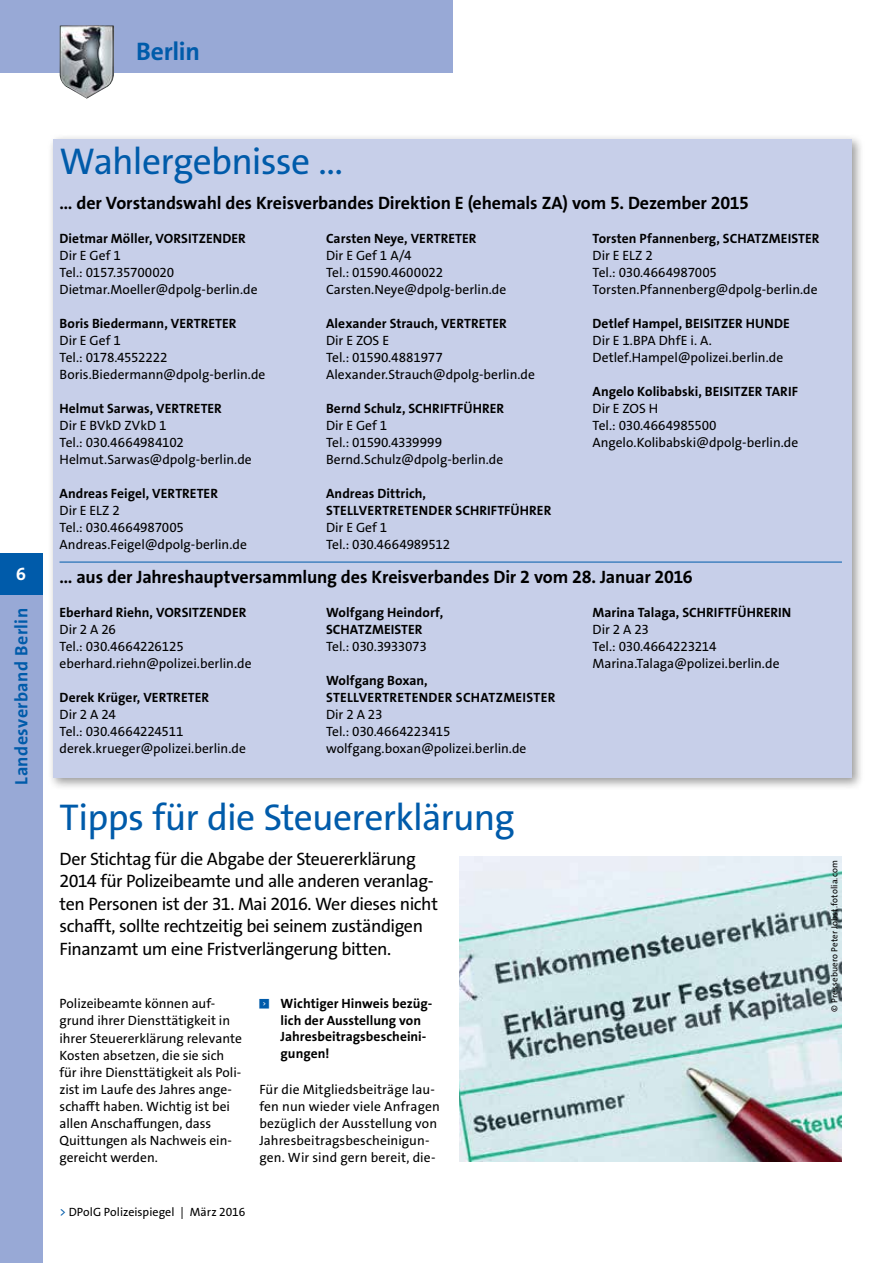
<style>
.page{position:relative;width:893px;height:1263px;background:#fff}
.page>*{position:absolute;margin:0;border:0;box-sizing:border-box;transform-origin:0 0}
.t1{font:37.5px "The Sans Os F";letter-spacing:-.02em;color:#005baa}
.t2{font:700 25.5px "The Sans Os F";letter-spacing:-.01em;color:#005baa}
.t3{font:18px/22.5px "The Sans Os F";letter-spacing:-.025em;color:#000}
.t4{font:700 18px "The Sans Os F";letter-spacing:-.01em;color:#000}
.t5{font:700 18px "The Sans Os F";letter-spacing:.025em;color:#005baa}
.t6{font:700 18px "The Sans Os F";color:#fff}
.t7{font:13.5px/17px "The Sans Os F";color:#000}
.t8{font:700 13.5px/16.5px "The Sans Os F";letter-spacing:.005em;color:#000}
.t9{font:12px "The Sans Os F";color:#000}
.t10{font:9px "The Sans Os F";letter-spacing:.015em;color:#000}
.s1{color:#005baa}
</style>
<div class="page">
<div style="left:47px;top:133px;width:818px;height:657px;background:#000;opacity:.4"></div>
<div style="left:54px;top:139px;width:798px;height:639px;background:#c7cfe9"></div>
<hr style="left:60px;top:562px;width:782px;height:1px;background:#005baa">
<img style="left:459px;top:856px;width:383px;height:305px">
<div style="left:0;top:553px;width:43px;height:42px;background:#005baa"></div>
<div style="left:0;top:595px;width:43px;height:668px;background:#98a9d6"></div>
<div style="left:0;top:0;width:453px;height:72px;background:#98a9d6"></div>
<img style="left:60px;top:26px;width:54px;height:73px">
<h2 class="t2" style="left:136px;top:35px;width:65px">Berlin</h2>
<h3 class="t6" style="left:16px;top:562px;width:11px">6</h3>
<h3 class="t5" style="left:10px;top:785px;width:178px;rotate:-90deg">Landesverband Berlin</h3>
<h1 class="t1" style="left:60px;top:137px;width:285px">Wahlergebnisse ...</h1>
<h3 class="t4" style="left:60px;top:192px;width:691px">... der Vorstandswahl des Kreisverbandes Direktion E (ehemals ZA) vom 5. Dezember 2015</h3>
<p class="t8" style="left:60px;top:230px;width:188px">Dietmar Möller, VORSITZENDER</p>
<p class="t7" style="left:60px;top:247px;width:200px">Dir E Gef 1<br>Tel.: 0157.35700020<br>Dietmar.Moeller@dpolg-berlin.de</p>
<p class="t8" style="left:60px;top:315px;width:179px">Boris Biedermann, VERTRETER</p>
<p class="t7" style="left:60px;top:332px;width:207px">Dir E Gef 1<br>Tel.: 0178.4552222<br>Boris.Biedermann@dpolg-berlin.de</p>
<p class="t8" style="left:60px;top:400px;width:164px">Helmut Sarwas, VERTRETER</p>
<p class="t7" style="left:60px;top:417px;width:194px">Dir E BVkD ZVkD 1<br>Tel.: 030.4664984102<br>Helmut.Sarwas@dpolg-berlin.de</p>
<p class="t8" style="left:60px;top:485px;width:160px">Andreas Feigel, VERTRETER</p>
<p class="t7" style="left:60px;top:502px;width:189px">Dir E ELZ 2<br>Tel.: 030.4664987005<br>Andreas.Feigel@dpolg-berlin.de</p>
<p class="t8" style="left:592px;top:230px;width:228px">Torsten Pfannenberg, SCHATZMEISTER</p>
<p class="t7" style="left:592px;top:247px;width:227px">Dir E ELZ 2<br>Tel.: 030.4664987005<br>Torsten.Pfannenberg@dpolg-berlin.de</p>
<p class="t8" style="left:592px;top:315px;width:199px">Detlef Hampel, BEISITZER HUNDE</p>
<p class="t7" style="left:592px;top:332px;width:192px">Dir E 1.BPA DhfE i. A.<br>Detlef.Hampel@polizei.berlin.de</p>
<p class="t8" style="left:592px;top:383px;width:207px">Angelo Kolibabski, BEISITZER TARIF</p>
<p class="t7" style="left:592px;top:400px;width:207px">Dir E ZOS H<br>Tel.: 030.4664985500<br>Angelo.Kolibabski@dpolg-berlin.de</p>
<p class="t8" style="left:326px;top:230px;width:152px">Carsten Neye, VERTRETER</p>
<p class="t7" style="left:326px;top:247px;width:182px">Dir E Gef 1 A/4<br>Tel.: 01590.4600022<br>Carsten.Neye@dpolg-berlin.de</p>
<p class="t8" style="left:326px;top:315px;width:182px">Alexander Strauch, VERTRETER</p>
<p class="t7" style="left:326px;top:332px;width:211px">Dir E ZOS E<br>Tel.: 01590.4881977<br>Alexander.Strauch@dpolg-berlin.de</p>
<p class="t8" style="left:326px;top:400px;width:180px">Bernd Schulz, SCHRIFTFÜHRER</p>
<p class="t7" style="left:326px;top:417px;width:179px">Dir E Gef 1<br>Tel.: 01590.4339999<br>Bernd.Schulz@dpolg-berlin.de</p>
<p class="t8" style="left:326px;top:485px;width:227px;line-height:17px">Andreas Dittrich,<br>STELLVERTRETENDER SCHRIFTFÜHRER</p>
<p class="t7" style="left:326px;top:519px;width:126px">Dir E Gef 1<br>Tel.: 030.4664989512</p>
<h3 class="t4" style="left:60px;top:566px;width:635px">... aus der Jahreshauptversammlung des Kreisverbandes Dir 2 vom 28. Januar 2016</h3>
<p class="t8" style="left:60px;top:604px;width:188px">Eberhard Riehn, VORSITZENDER</p>
<p class="t7" style="left:60px;top:621px;width:194px">Dir 2 A 26<br>Tel.: 030.4664226125 eberhard.riehn@polizei.berlin.de</p>
<p class="t8" style="left:60px;top:690px;width:151px">Derek Krüger, VERTRETER</p>
<p class="t7" style="left:60px;top:706px;width:188px">Dir 2 A 24<br>Tel.: 030.4664224511 derek.krueger@polizei.berlin.de</p>
<p class="t8" style="left:592px;top:604px;width:200px">Marina Talaga, SCHRIFTFÜHRERIN</p>
<p class="t7" style="left:592px;top:621px;width:189px">Dir 2 A 23<br>Tel.: 030.4664223214<br>Marina.Talaga@polizei.berlin.de</p>
<p class="t8" style="left:326px;top:604px;width:119px;line-height:17px">Wolfgang Heindorf,<br>SCHATZMEISTER</p>
<p class="t7" style="left:326px;top:638px;width:102px">Tel.: 030.3933073</p>
<p class="t8" style="left:326px;top:672px;width:231px;line-height:17px">Wolfgang Boxan,<br>STELLVERTRETENDER SCHATZMEISTER</p>
<p class="t7" style="left:326px;top:706px;width:202px">Dir 2 A 23<br>Tel.: 030.4664223415 wolfgang.boxan@polizei.berlin.de</p>
<h1 class="t1" style="left:60px;top:793px;width:457px">Tipps für die Steuererklärung</h1>
<p class="t3" style="left:60px;top:848px;width:380px">Der Stichtag für die Abgabe der Steuererklärung 2014 für Polizeibeamte und alle anderen veranlag&shy;ten Personen ist der 31. Mai 2016. Wer dieses nicht schafft, sollte rechtzeitig bei seinem zuständigen Finanzamt um eine Fristverlängerung bitten.</p>
<p class="t7" style="left:60px;top:995px;width:184px">Polizeibeamte können auf&shy;grund ihrer Diensttätigkeit in ihrer Steuererklärung relevante<br>Kosten absetzen, die sie sich für ihre Diensttätigkeit als Poli&shy;zist im Laufe des Jahres ange&shy;schafft haben. Wichtig ist bei allen Anschaffungen, dass<br>Quittungen als Nachweis ein&shy;gereicht werden.</p>
<p class="t8" style="left:281px;top:996px;width:153px;text-indent:-21px"><sup>&lt;</sup> Wichtiger Hinweis bezüg&shy;lich der Ausstellung von<br>Jahresbeitragsbescheini&shy;gungen!</p>
<p class="t7" style="left:259px;top:1080px;width:182px">Für die Mitgliedsbeiträge lau&shy;fen nun wieder viele Anfragen bezüglich der Ausstellung von<br>Jahresbeitragsbescheinigun&shy;gen. Wir sind gern bereit, die-</p>
<p class="t9" style="left:60px;top:1204px;width:187px"><span class="s1">&gt;</span> DPolG Polizeispiegel | März 2016</p>
<p class="t10" style="left:829px;top:1011px;width:153px;rotate:-90deg">© Pressebuero Peter Jobst.fotolia.com</p>
</div>
